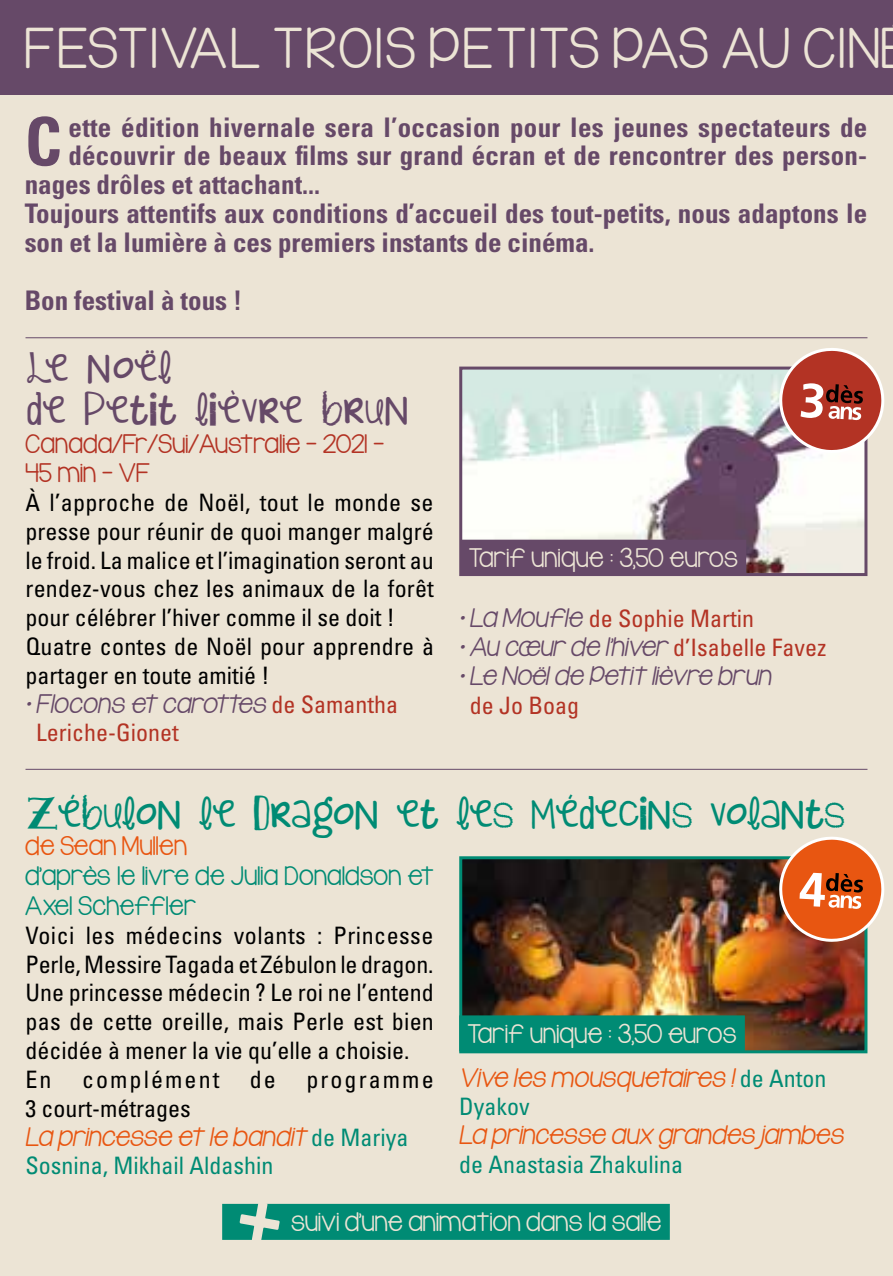
<style>
.page{position:relative;width:893px;height:1276px;background:#ece4d5}
.page>*{position:absolute;margin:0;border:0;box-sizing:border-box;transform-origin:0 0}
.t1{font:700 condensed 66.9px "Univers";color:#664968}
.t2{font:45px "KG Alphabet Regurgitation";letter-spacing:-.04em;color:#008b74}
.t3{font:45px "KG Lego House";letter-spacing:.095em;color:#ece4d5}
.t4{font:45px/42px "KG Alphabet Regurgitation";letter-spacing:-.03em;color:#664968}
.t5{font:700 condensed 27px "Univers";color:#664968}
.t6{font:condensed 24px/28.8px "Univers";color:#000}
.t7{font:condensed 24px "Univers";color:#008b74}
.t8{font:condensed 24px "Univers";color:#b33324}
.t9{font:condensed 24px "Univers";letter-spacing:.085em;color:#000}
.t10{font:italic 21px "KG Lego House";color:#e85611}
.t11{font:italic 21px "KG Lego House";color:#664968}
.t12{font:21px "KG Lego House";letter-spacing:.03em;color:#ece4d5}
.t13{font:21px/30px "KG Lego House";letter-spacing:.035em;color:#008b74}
.t14{font:21px/28.8px "KG Lego House";letter-spacing:.02em;color:#b33324}
.t15{font:21px "KG Lego House";letter-spacing:.03em;color:#e85611}
.s1{font-family:"Univers";font-style:normal;font-stretch:condensed;font-size:24px;color:#b33324}
.s2{font-family:"KG Lego House";font-style:italic;font-stretch:normal;font-size:21px;color:#664968}
.s3{font-family:"Univers";font-style:normal;font-stretch:condensed;font-size:24px;color:#008b74}
</style>
<div class="page">
<div style="left:0;top:0;width:893px;height:94px;background:#664968"></div>
<img style="left:463px;top:370px;width:400px;height:202px">
<div style="left:459px;top:366px;width:408px;height:210px;border:3px solid #664968"></div>
<svg style="left:776px;top:348px;width:109px;height:106px;background:#c1746a"></svg>
<img style="left:463px;top:860px;width:400px;height:189px">
<div style="left:459px;top:856px;width:408px;height:197px;border:3px solid #008b74"></div>
<svg style="left:776px;top:836px;width:109px;height:107px"></svg>
<hr style="left:26px;top:337px;width:841px;height:1px;background:#664968">
<hr style="left:26px;top:769px;width:841px;height:1px;background:#664968">
<div style="left:461px;top:540px;width:285px;height:36px;background:#664968"></div>
<div style="left:459px;top:1015px;width:286px;height:36px;background:#008b74"></div>
<div style="left:222px;top:1203px;width:448px;height:36px;background:#008b74"></div>
<svg style="left:240px;top:1203px;width:40px;height:37px"></svg>
<h2 class="t3" style="left:26px;top:19px;width:855px">FESTIVAL TROIS PETITS PAS AU CIN</h2>
<h1 class="t1" style="left:25px;top:101px;width:39px">C</h1>
<p class="t5" style="left:69px;top:110px;width:800px">ette édition hivernale sera l’occasion pour les jeunes spectateurs de</p>
<p class="t5" style="left:69px;top:139px;width:800px">découvrir de beaux films sur grand écran et de rencontrer des person-</p>
<p class="t5" style="left:25px;top:168px;width:297px">nages drôles et attachant...</p>
<p class="t5" style="left:25px;top:197px;width:844px">Toujours attentifs aux conditions d’accueil des tout-petits, nous adaptons le</p>
<p class="t5" style="left:25px;top:226px;width:571px">son et la lumière à ces premiers instants de cinéma.</p>
<p class="t5" style="left:25px;top:283px;width:219px">Bon festival à tous !</p>
<h2 class="t4" style="left:26px;top:350px;width:386px">Le noël<br>de Petit lièvre brun</h2>
<p class="t14" style="left:26px;top:430px;width:360px">Canada/Fr/Sui/Australie - 2021 -<br>45 min - VF</p>
<p class="t6" style="left:26px;top:487px;width:410px">À l’approche de Noël, tout le monde se presse pour réunir de quoi manger malgré le froid. La malice et l’imagination seront au rendez-vous chez les animaux de la forêt pour célébrer l’hiver comme il se doit !<br>Quatre contes de Noël pour apprendre à partager en toute amitié !</p>
<p class="t11" style="left:26px;top:689px;width:374px">•Flocons et carottes <span class="s1">d e S a m a n t h a</span></p>
<p class="t8" style="left:36px;top:717px;width:144px">Leriche-Gionet</p>
<p class="t12" style="left:469px;top:544px;width:270px">Tarif unique : 3,50 euros</p>
<p class="t8" style="left:459px;top:603px;width:296px"><span class="s2">•La Moufle</span>de Sophie Martin</p>
<p class="t11" style="left:459px;top:633px;width:369px">•Au cœur de l’hiver<span class="s1">d’Isabelle Favez</span></p>
<p class="t11" style="left:459px;top:661px;width:318px">•Le Noëlde Petit lièvre brun</p>
<p class="t8" style="left:470px;top:690px;width:111px">de Jo Boag</p>
<h2 class="t2" style="left:26px;top:787px;width:822px">Zébulon le Dragon et les Médecins volants</h2>
<p class="t15" style="left:26px;top:832px;width:163px">de Sean Mullen</p>
<p class="t13" style="left:26px;top:861px;width:410px">d’après le livre de Julia Donaldson et<br>Axel Scheffler</p>
<p class="t6" style="left:26px;top:920px;width:410px">Voici les médecins volants : Princesse Perle, Messire Tagada et Zébulon le dragon.<br>Une princesse médecin ? Le roi ne l’entend pas de cette oreille, mais Perle est bien décidée à mener la vie qu’elle a choisie.<br>En</p>
<p class="t12" style="left:468px;top:1019px;width:270px">Tarif unique : 3,50 euros</p>
<p class="t10" style="left:459px;top:1063px;width:369px">Vive les mousquetaires !<span class="s3">d e A n t o n</span></p>
<p class="t7" style="left:459px;top:1091px;width:72px">Dyakov</p>
<p class="t10" style="left:459px;top:1121px;width:390px">La princesse aux grandes jambes</p>
<p class="t7" style="left:459px;top:1149px;width:225px">de Anastasia Zhakulina</p>
<p class="t9" style="left:82px;top:1064px;width:139px">complément</p>
<p class="t6" style="left:250px;top:1064px;width:28px">de</p>
<p class="t9" style="left:306px;top:1064px;width:129px">programme</p>
<p class="t6" style="left:26px;top:1093px;width:167px">3 court-métrages</p>
<p class="t10" style="left:26px;top:1122px;width:385px">La princesse et le bandit <span class="s3">d e M a r i y a</span></p>
<p class="t7" style="left:26px;top:1150px;width:249px">Sosnina, Mikhail Aldashin</p>
<p class="t12" style="left:292px;top:1208px;width:371px">suivi d’une animation dans la salle</p>
</div>
